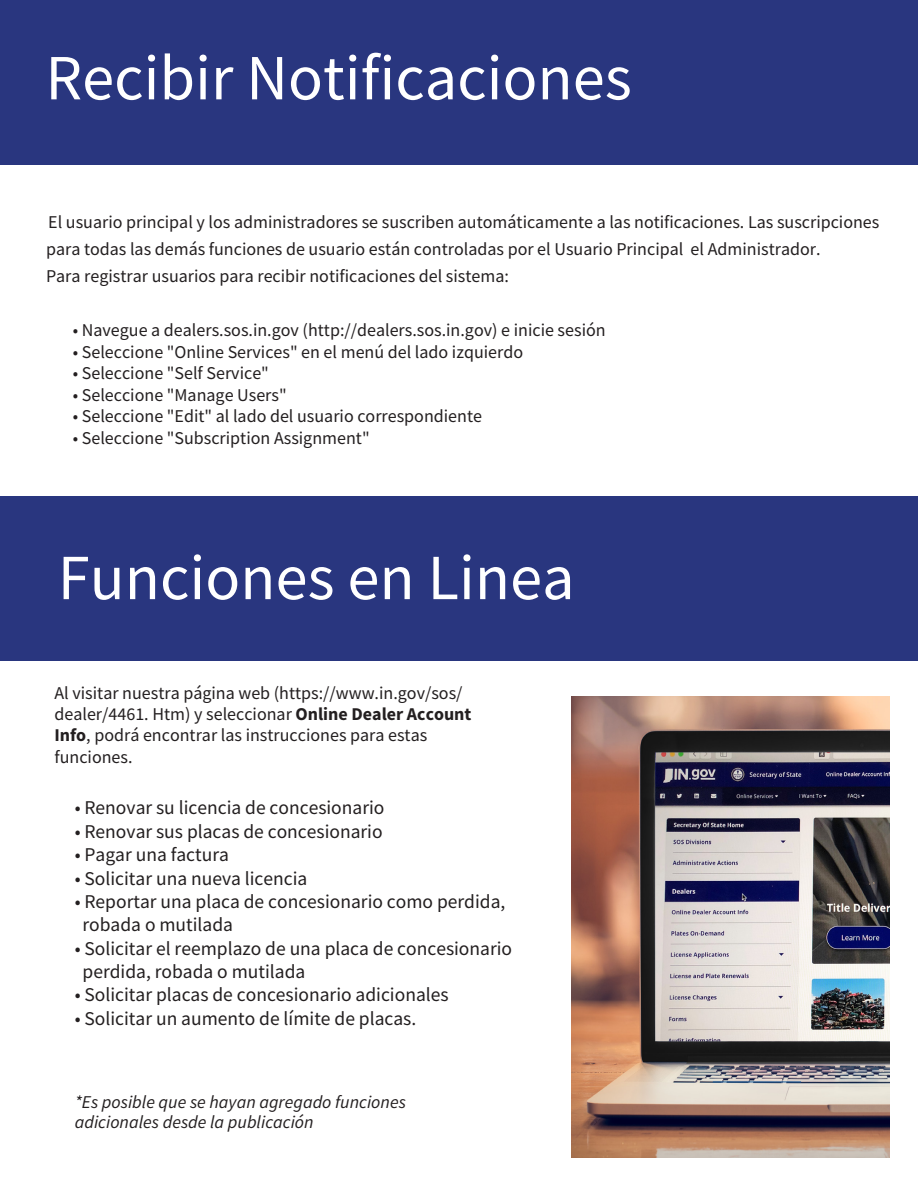
<style>
.page{position:relative;width:918px;height:1188px;background:#fff}
.page>*{position:absolute;margin:0;border:0;box-sizing:border-box;transform-origin:0 0}
.t1{font:64.5px "Source Sans Pro";color:#fff}
.t2{font:19.5px/23.2px "Source Sans Pro";color:#231f20}
.t3{font:18px/21.3px "Source Sans Pro";color:#231f20}
.t4{font:italic 18px/20px "Source Sans Pro";color:#231f20}
.s1{font-weight:700}
</style>
<div class="page">
<div style="left:0;top:0;width:917px;height:164px;background:#29367f"></div>
<div style="left:0;top:496px;width:917px;height:164px;background:#29367f"></div>
<img style="left:572px;top:696px;width:318px;height:462px">
<hr style="left:713px;top:1081px;width:88px;height:2px;background:#175d9e">
<p class="t1" style="left:45px;top:37px;width:588px">Recibir Notificaciones</p>
<p class="t3" style="left:46px;top:208px;width:835px;line-height:27.5px">El usuario principal y los administradores se suscriben automáticamente a las notificaciones. Las suscripciones para todas las demás funciones de usuario están controladas por el Usuario Principal el Administrador.<br>Para registrar usuarios para recibir notificaciones del sistema:</p>
<p class="t3" style="left:73px;top:319px;width:534px">• Navegue a dealers.sos.in.gov (http://dealers.sos.in.gov) e inicie sesión</p>
<p class="t3" style="left:73px;top:341px;width:452px">• Seleccione "Online Services" en el menú del lado izquierdo</p>
<p class="t3" style="left:73px;top:362px;width:198px">• Seleccione "Self Service"</p>
<p class="t3" style="left:73px;top:384px;width:215px">• Seleccione "Manage Users"</p>
<p class="t3" style="left:73px;top:406px;width:411px">• Seleccione "Edit" al lado del usuario correspondiente</p>
<p class="t3" style="left:73px;top:427px;width:298px">• Seleccione "Subscription Assignment"</p>
<p class="t1" style="left:58px;top:537px;width:518px">Funciones en Linea</p>
<p class="t3" style="left:54px;top:682px;width:419px">Al visitar nuestra página web (https://www.in.gov/sos/ dealer/4461. Htm) y seleccionar <span class="s1">Online Dealer Account Info</span>, podrá encontrar las instrucciones para estas funciones.</p>
<p class="t2" style="left:75px;top:796px;width:311px">• Renovar su licencia de concesionario</p>
<p class="t2" style="left:75px;top:820px;width:309px">• Renovar sus placas de concesionario</p>
<p class="t2" style="left:75px;top:843px;width:156px">• Pagar una factura</p>
<p class="t2" style="left:75px;top:866px;width:234px">• Solicitar una nueva licencia</p>
<p class="t2" style="left:83px;top:890px;width:424px;text-indent:-8px">• Reportar una placa de concesionario como perdida, robada o mutilada</p>
<p class="t2" style="left:83px;top:937px;width:431px;text-indent:-8px">• Solicitar el reemplazo de una placa de concesionario perdida, robada o mutilada</p>
<p class="t2" style="left:75px;top:983px;width:375px">• Solicitar placas de concesionario adicionales</p>
<p class="t2" style="left:75px;top:1007px;width:343px">• Solicitar un aumento de límite de placas.</p>
<p class="t4" style="left:75px;top:1092px;width:333px">*Es posible que se hayan agregado funciones adicionales desde la publicación</p>
</div>
